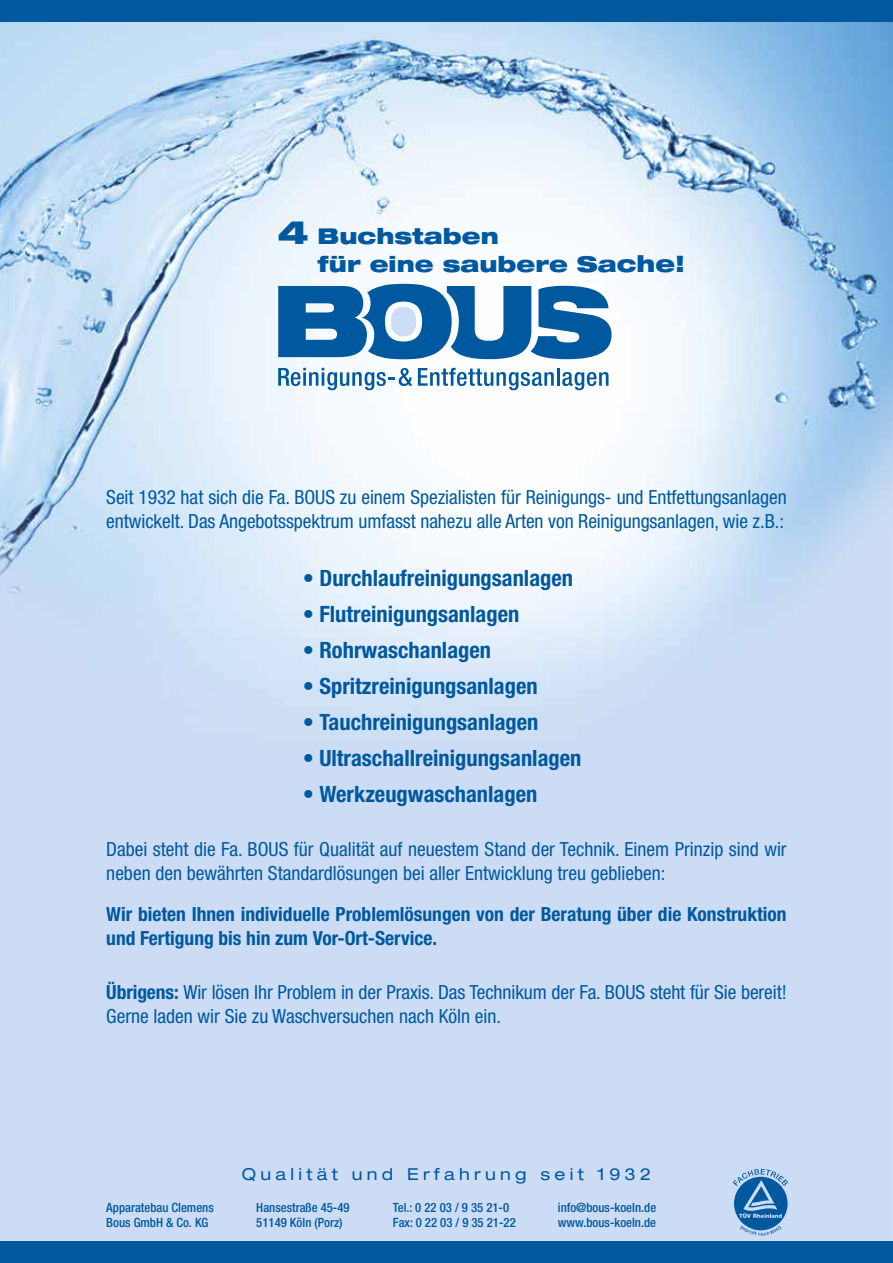
<style>
.page{position:relative;width:893px;height:1263px;background:#fff}
.page>*{position:absolute;margin:0;border:0;box-sizing:border-box;transform-origin:0 0}
.t1{font:700 condensed 22.5px "Helvetica Neue";color:#00599f}
.t2{font:900 expanded 21.75px/27.3px "Helvetica Neue";color:#00599f}
.t3{font:condensed 19.5px/24px "Helvetica Neue";letter-spacing:-.005em;color:#00599f}
.t4{font:700 condensed 19.5px/24px "Helvetica Neue";color:#00599f}
.t5{font:expanded 16.5px "Helvetica Neue";letter-spacing:.26em;color:#00599f}
.t6{font:500 condensed 12.75px "Helvetica Neue";color:#00599f}
.s1{font-size:32.4px}
.s2{font-size:22.65px}
.s3{font-weight:700}
</style>
<div class="page">
<img style="left:0;top:21px;width:893px;height:1221px">
<svg style="left:278px;top:284px;width:334px;height:75px"></svg>
<svg style="left:278px;top:368px;width:134px;height:22px"></svg>
<svg style="left:418px;top:368px;width:136px;height:22px"></svg>
<hr style="left:557px;top:368px;width:3px;height:18px;background:#00599f">
<svg style="left:562px;top:372px;width:46px;height:18px"></svg>
<div style="left:0;top:1242px;width:893px;height:21px;background:#00599f"></div>
<div style="left:0;top:0;width:893px;height:21px;background:#00599f"></div>
<svg style="left:733px;top:1169px;width:55px;height:67px;background:#5c94c6"></svg>
<p class="t2" style="left:318px;top:222px;width:368px;text-indent:-40px"><span class="s1">4</span> Buchstaben<br>für eine saubere Sa<span class="s2">che!</span></p>
<p class="t3" style="left:106px;top:485px;width:682px">Seit 1932 hat sich die Fa. BOUS zu einem Spezialisten für Reinigungs- und Entfettungsanlagen entwickelt. Das Angebotsspektrum umfasst nahezu alle Arten von Reinigungsanlagen, wie z.B.:</p>
<p class="t1" style="left:303px;top:564px;width:272px">• Durchlaufreinigungsanlagen</p>
<p class="t1" style="left:303px;top:600px;width:218px">• Flutreinigungsanlagen</p>
<p class="t1" style="left:303px;top:636px;width:190px">• Rohrwaschanlagen</p>
<p class="t1" style="left:303px;top:672px;width:236px">• Spritzreinigungsanlagen</p>
<p class="t1" style="left:303px;top:708px;width:237px">• Tauchreinigungsanlagen</p>
<p class="t1" style="left:303px;top:744px;width:280px">• Ultraschallreinigungsanlagen</p>
<p class="t1" style="left:303px;top:780px;width:236px">• Werkzeugwaschanlagen</p>
<p class="t3" style="left:106px;top:837px;width:682px">Dabei steht die Fa. BOUS für Qualität auf neuestem Stand der Technik. Einem Prinzip sind wir neben den bewährten Standardlösungen bei aller Entwicklung treu geblieben:</p>
<p class="t4" style="left:106px;top:902px;width:682px">Wir bieten Ihnen individuelle Problemlösungen von der Beratung über die Konstruktion und Fertigung bis hin zum Vor-Ort-Service.</p>
<p class="t3" style="left:106px;top:980px;width:682px"><span class="s3">Übrigens:</span> Wir lösen Ihr Problem in der Praxis. Das Technikum der Fa. BOUS steht für Sie bereit!<br>Gerne laden wir Sie zu Waschversuchen nach Köln ein.</p>
<p class="t5" style="left:242px;top:1164px;width:411px">Qualität und Erfahrung seit 1932</p>
<p class="t6" style="left:106px;top:1200px;width:109px">Apparatebau Clemens</p>
<p class="t6" style="left:256px;top:1200px;width:95px">Hansestraße 45-49</p>
<p class="t6" style="left:393px;top:1200px;width:118px">Tel.: 0 22 03 / 9 35 21-0</p>
<p class="t6" style="left:558px;top:1200px;width:100px">info@bous-koeln.de</p>
<p class="t6" style="left:106px;top:1215px;width:104px">Bous GmbH &amp; Co. KG</p>
<p class="t6" style="left:256px;top:1215px;width:88px">51149 Köln (Porz)</p>
<p class="t6" style="left:393px;top:1215px;width:124px">Fax: 0 22 03 / 9 35 21-22</p>
<p class="t6" style="left:558px;top:1215px;width:100px">www.bous-koeln.de</p>
</div>
